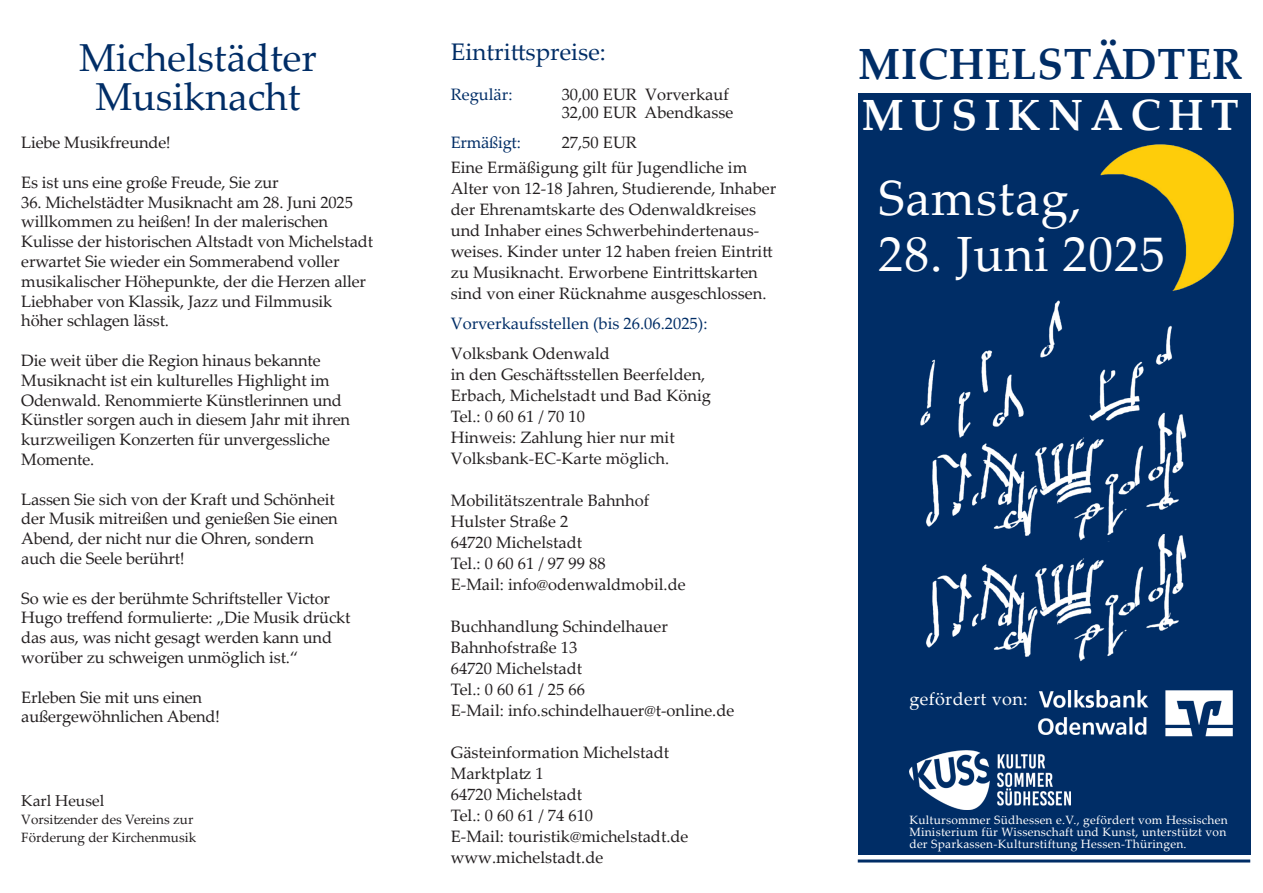
<style>
.page{position:relative;width:1263px;height:893px;background:#fff}
.page>*{position:absolute;margin:0;border:0;box-sizing:border-box;transform-origin:0 0}
.t1{font:49.5px "Palatino Linotype";letter-spacing:.02em;color:#fff}
.t2{font:700 43.65px "Palatino Linotype";letter-spacing:.02em;color:#002d66;scale:.96 1}
.t3{font:700 43.65px "Palatino Linotype";letter-spacing:.18em;color:#fff;scale:.96 1}
.t4{font:39px/39px "Palatino Linotype";color:#002d66;text-align:center}
.t5{font:24px "Palatino Linotype";color:#002d66}
.t6{font:18px "Palatino Linotype";letter-spacing:.02em;color:#fff}
.t7{font:16.5px/21px "Palatino Linotype";letter-spacing:-.01em;color:#231f20}
.t8{font:16.5px "Palatino Linotype";color:#002d66}
.t9{font:15.75px "Palatino Linotype";color:#231f20}
.t10{font:13.5px/18px "Palatino Linotype";color:#231f20}
.t11{font:12px/12px "Palatino Linotype";letter-spacing:.02em;color:#fff;text-align:justify}
</style>
<div class="page">
<div style="left:858px;top:94px;width:392px;height:761px;background:#002d66"></div>
<img style="left:920px;top:300px;width:267px;height:234px">
<img style="left:926px;top:534px;width:261px;height:128px">
<hr style="left:858px;top:859px;width:392px;height:3px;background:#002d66">
<img style="left:1037px;top:690px;width:196px;height:47px">
<img style="left:1100px;top:144px;width:134px;height:147px">
<img style="left:909px;top:750px;width:162px;height:60px">
<h3 class="t4" style="left:79px;top:37px;width:239px">Michelstädter<br>Musiknacht</h3>
<h3 class="t5" style="left:451px;top:35px;width:157px">Eintrittspreise:</h3>
<p class="t8" style="left:451px;top:83px;width:63px">Regulär:</p>
<p class="t8" style="left:451px;top:131px;width:72px">Ermäßigt:</p>
<p class="t7" style="left:451px;top:156px;width:327px">Eine Ermäßigung gilt für Jugendliche im Alter von 12-18 Jahren, Studierende, Inhaber der Ehrenamtskarte des Odenwaldkreises und Inhaber eines Schwerbehindertenaus&shy;weises. Kinder unter 12 haben freien Eintritt zu Musiknacht. Erworbene Eintrittskarten sind von einer Rücknahme ausgeschlossen.</p>
<p class="t7" style="left:562px;top:85px;width:173px;line-height:18px">30,00 EUR Vorverkauf<br>32,00 EUR Abendkasse</p>
<p class="t7" style="left:562px;top:131px;width:77px">27,50 EUR</p>
<p class="t7" style="left:21px;top:131px;width:151px">Liebe Musikfreunde!</p>
<p class="t7" style="left:21px;top:171px;width:259px">Es ist uns eine große Freude, Sie zur</p>
<p class="t7" style="left:21px;top:191px;width:353px;line-height:19.8px">36. Michelstädter Musiknacht am 28. Juni 2025 willkommen zu heißen! In der malerischen Kulisse der historischen Altstadt von Michelstadt erwartet Sie wieder ein Sommerabend voller musikalischer Höhepunkte, der die Herzen aller Liebhaber von Klassik, Jazz und Filmmusik höher schlagen lässt.</p>
<p class="t7" style="left:21px;top:350px;width:330px;line-height:19.8px">Die weit über die Region hinaus bekannte Musiknacht ist ein kulturelles Highlight im Odenwald. Renommierte Künstlerinnen und Künstler sorgen auch in diesem Jahr mit ihren kurzweiligen Konzerten für unvergessliche Momente.</p>
<p class="t7" style="left:21px;top:488px;width:318px;line-height:19.8px">Lassen Sie sich von der Kraft und Schönheit der Musik mitreißen und genießen Sie einen Abend, der nicht nur die Ohren, sondern auch die Seele berührt!</p>
<p class="t7" style="left:21px;top:587px;width:331px;line-height:19.8px">So wie es der berühmte Schriftsteller Victor Hugo treffend formulierte: „Die Musik drückt das aus, was nicht gesagt werden kann und worüber zu schweigen unmöglich ist.“</p>
<p class="t7" style="left:21px;top:686px;width:200px;line-height:19.8px">Erleben Sie mit uns einen außergewöhnlichen Abend!</p>
<p class="t8" style="left:451px;top:312px;width:258px">Vorverkaufsstellen (bis 26.06.2025):</p>
<p class="t7" style="left:451px;top:342px;width:262px">Volksbank Odenwald<br>in den Geschäftsstellen Beerfelden,<br>Erbach, Michelstadt und Bad König<br>Tel.: 0 60 61 / 70 10<br>Hinweis: Zahlung hier nur mit<br>Volksbank-EC-Karte möglich.</p>
<p class="t7" style="left:451px;top:489px;width:236px">Mobilitätszentrale Bahnhof<br>Hulster Straße 2<br>64720 Michelstadt<br>Tel.: 0 60 61 / 97 99 88<br>E-Mail: info@odenwaldmobil.de</p>
<p class="t7" style="left:451px;top:615px;width:285px">Buchhandlung Schindelhauer<br>Bahnhofstraße 13<br>64720 Michelstadt<br>Tel.: 0 60 61 / 25 66<br>E-Mail: info.schindelhauer@t-online.de</p>
<p class="t7" style="left:451px;top:741px;width:239px">Gästeinformation Michelstadt<br>Marktplatz 1<br>64720 Michelstadt<br>Tel.: 0 60 61 / 74 610<br>E-Mail: touristik@michelstadt.de www.michelstadt.de</p>
<p class="t9" style="left:21px;top:790px;width:85px">Karl Heusel</p>
<p class="t10" style="left:21px;top:810px;width:177px">Vorsitzender des Vereins zur<br>Förderung der Kirchenmusik</p>
<h2 class="t2" style="left:858px;top:33px;width:402px">MICHELSTÄDTER</h2>
<h2 class="t3" style="left:862px;top:84px;width:394px">MUSIKNACHT</h2>
<h1 class="t1" style="left:878px;top:163px;width:205px">Samstag,</h1>
<h1 class="t1" style="left:878px;top:219px;width:288px">28. Juni 2025</h1>
<p class="t6" style="left:909px;top:686px;width:120px">gefördert von:</p>
<p class="t11" style="left:909px;top:814px;width:320px">Kultursommer Südhessen e.V., gefördert vom Hessischen Ministerium für Wissenschaft und Kunst, unterstützt von der Sparkassen-Kulturstiftung Hessen-Thüringen.</p>
</div>
